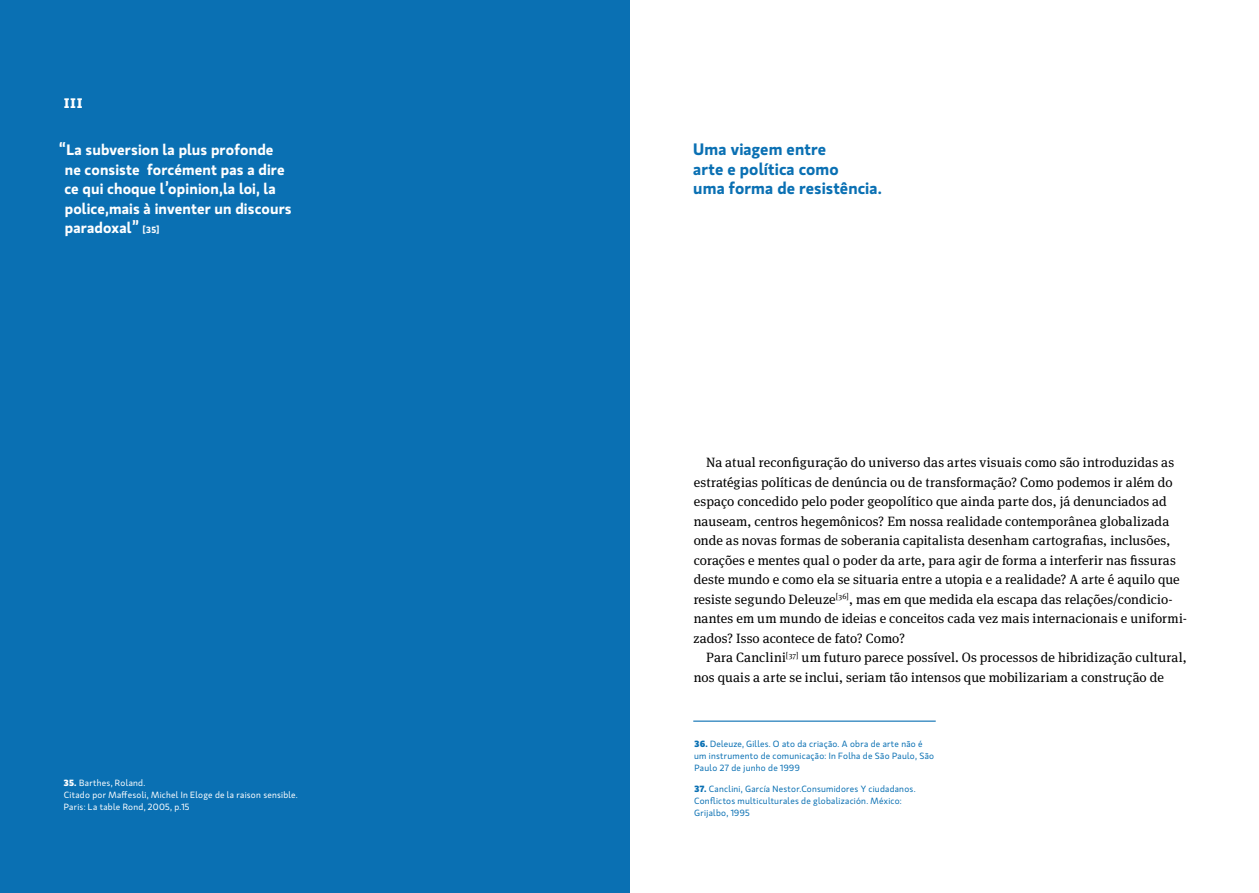
<style>
.page{position:relative;width:1259px;height:893px;background:#fff}
.page>*{position:absolute;margin:0;border:0;box-sizing:border-box;transform-origin:0 0}
.t1{font:600 16.5px/19.5px "Gloriola Std";letter-spacing:.005em;color:#0a70b3}
.t2{font:600 15px/19.5px "Gloriola Std";letter-spacing:.01em;color:#fff}
.t3{font:13.5px/19.5px "Meta Serif Pro";letter-spacing:.01em;color:#000}
.t4{font:13.5px "Museo Slab 900";color:#fff}
.t5{font:9px/12px "Gloriola Std";letter-spacing:.025em;color:#0a70b3}
.t6{font:9px/12px "Gloriola Std";letter-spacing:.03em;color:#fff}
.s1{font-size:9px}
.s2{font-weight:700}
</style>
<div class="page">
<div style="left:0;top:0;width:629px;height:893px;background:#0a70b3"></div>
<hr style="left:693px;top:721px;width:242px;height:1px;background:#0a70b3">
<p class="t4" style="left:64px;top:95px;width:20px">III</p>
<p class="t2" style="left:64px;top:139px;width:229px;text-indent:-5px">“La subversion la plus profonde ne consiste forcément pas a dire ce qui choque l’opinion,la loi, la police,mais à inventer un discours paradoxal” <span class="s1">[35]</span></p>
<p class="t1" style="left:693px;top:139px;width:190px">Uma viagem entre<br>arte e política como<br>uma forma de resistência.</p>
<p class="t6" style="left:64px;top:776px;width:236px"><span class="s2">35.</span> Barthes, Roland.<br>Citado por Maffesoli, Michel In Eloge de la raison sensible.<br>Paris: La table Rond, 2005, p.15</p>
<p class="t3" style="left:693px;top:452px;width:495px;text-indent:13px">Na atual reconfiguração do universo das artes visuais como são introduzidas as estratégias políticas de denúncia ou de transformação? Como podemos ir além do espaço concedido pelo poder geopolítico que ainda parte dos, já denunciados ad nauseam, centros hegemônicos? Em nossa realidade contemporânea globalizada onde as novas formas de soberania capitalista desenham cartografias, inclusões, corações e mentes qual o poder da arte, para agir de forma a interferir nas fissuras deste mundo e como ela se situaria entre a utopia e a realidade? A arte é aquilo que resiste segundo Deleuze<sup>[36]</sup>, mas em que medida ela escapa das relações/condicio&shy;nantes em um mundo de ideias e conceitos cada vez mais internacionais e uniformi&shy;zados? Isso acontece de fato? Como?</p>
<p class="t3" style="left:693px;top:647px;width:494px;text-indent:12px">Para Canclini<sup>[37]</sup> um futuro parece possível. Os processos de hibridização cultural, nos quais a arte se inclui, seriam tão intensos que mobilizariam a construção de</p>
<p class="t5" style="left:694px;top:737px;width:242px"><span class="s2">36.</span> Deleuze, Gilles. O ato da criação. A obra de arte não é um instrumento de comunicação: In Folha de São Paulo, São<br>Paulo 27 de junho de 1999</p>
<p class="t5" style="left:694px;top:782px;width:223px"><span class="s2">37.</span> Canclini, García Nestor.Consumidores Y ciudadanos.<br>Conflictos multiculturales de globalización. México:<br>Grijalbo, 1995</p>
</div>
